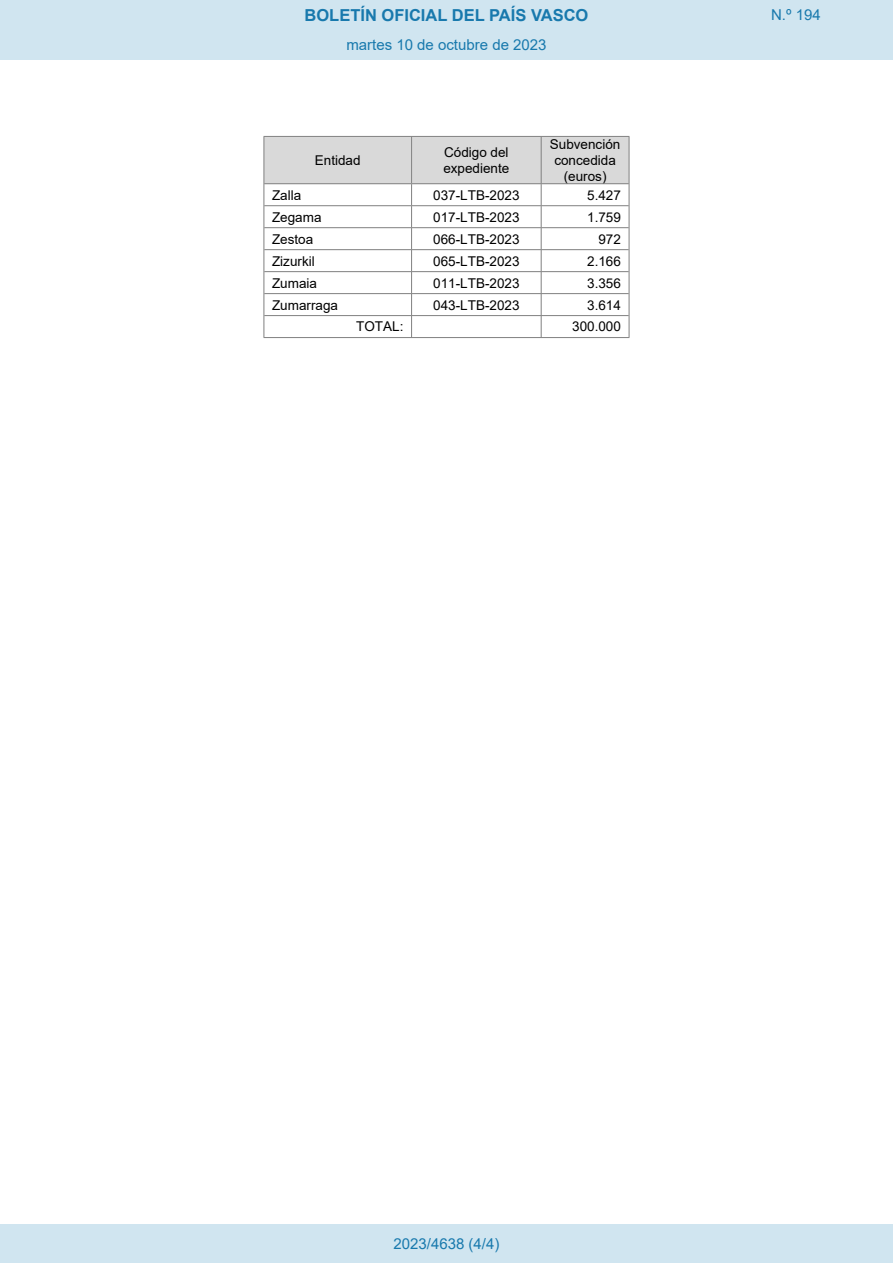
<style>
.page{position:relative;width:893px;height:1263px;background:#fff}
.page>*{position:absolute;margin:0;border:0;box-sizing:border-box;transform-origin:0 0}
.t1{font:700 16.5px "Arial";color:#1879ad}
.Paginacion_Centro{font:15px "Arial";color:#1879ad}
.t2{font:13.5px/15.5px "Arial";color:#000}
</style>
<div class="page">
<div style="left:264px;top:137px;width:147px;height:46px;background:#d9d9d9"></div>
<div style="left:412px;top:137px;width:129px;height:46px;background:#d9d9d9"></div>
<div style="left:542px;top:137px;width:87px;height:46px;background:#d9d9d9"></div>
<hr style="left:264px;top:137px;width:1px;height:200px;background:#808080">
<hr style="left:411px;top:137px;width:1px;height:46px;background:#808080">
<svg style="left:411px;top:184px;width:1px;height:153px"></svg>
<hr style="left:541px;top:137px;width:1px;height:46px;background:#808080">
<svg style="left:541px;top:184px;width:1px;height:153px"></svg>
<hr style="left:629px;top:137px;width:1px;height:200px;background:#808080">
<hr style="left:264px;top:136px;width:365px;height:1px;background:#808080">
<hr style="left:264px;top:183px;width:365px;height:1px;background:#808080">
<hr style="left:264px;top:205px;width:365px;height:1px;background:#808080">
<hr style="left:264px;top:227px;width:365px;height:1px;background:#808080">
<hr style="left:264px;top:249px;width:365px;height:1px;background:#808080">
<hr style="left:264px;top:271px;width:365px;height:1px;background:#808080">
<hr style="left:264px;top:293px;width:365px;height:1px;background:#808080">
<hr style="left:264px;top:315px;width:365px;height:1px;background:#808080">
<hr style="left:264px;top:337px;width:365px;height:1px;background:#808080">
<div style="left:0;top:0;width:893px;height:60px;background:#d0e5f0"></div>
<div style="left:0;top:1225px;width:893px;height:38px;background:#d0e5f0"></div>
<p class="t1" style="left:305px;top:3px;width:285px">BOLETÍN OFICIAL DEL PAÍS VASCO</p>
<p class="Paginacion_Centro" style="left:771px;top:5px;width:51px">N.º 194</p>
<p class="Paginacion_Centro" style="left:346px;top:35px;width:202px">martes 10 de octubre de 2023</p>
<p class="t2" style="left:315px;top:152px;width:47px">Entidad</p>
<p class="t2" style="left:443px;top:145px;width:68px">Código del expediente</p>
<p class="t2" style="left:550px;top:137px;width:72px;text-align:center">Subvención concedida (euros)</p>
<p class="t2" style="left:272px;top:187px;width:31px">Zalla</p>
<p class="t2" style="left:433px;top:187px;width:88px">037-LTB-2023</p>
<p class="t2" style="left:587px;top:187px;width:35px">5.427</p>
<p class="t2" style="left:272px;top:209px;width:51px">Zegama</p>
<p class="t2" style="left:433px;top:209px;width:88px">017-LTB-2023</p>
<p class="t2" style="left:587px;top:209px;width:35px">1.759</p>
<p class="t2" style="left:272px;top:231px;width:43px">Zestoa</p>
<p class="t2" style="left:433px;top:231px;width:88px">066-LTB-2023</p>
<p class="t2" style="left:598px;top:231px;width:24px">972</p>
<p class="t2" style="left:272px;top:253px;width:44px">Zizurkil</p>
<p class="t2" style="left:433px;top:253px;width:88px">065-LTB-2023</p>
<p class="t2" style="left:587px;top:253px;width:35px">2.166</p>
<p class="t2" style="left:272px;top:275px;width:47px">Zumaia</p>
<p class="t2" style="left:433px;top:275px;width:88px">011-LTB-2023</p>
<p class="t2" style="left:587px;top:275px;width:35px">3.356</p>
<p class="t2" style="left:272px;top:297px;width:68px">Zumarraga</p>
<p class="t2" style="left:433px;top:297px;width:88px">043-LTB-2023</p>
<p class="t2" style="left:587px;top:297px;width:35px">3.614</p>
<p class="t2" style="left:356px;top:319px;width:49px">TOTAL:</p>
<p class="t2" style="left:572px;top:319px;width:50px">300.000</p>
<p class="Paginacion_Centro" style="left:393px;top:1234px;width:107px">2023/4638 (4/4)</p>
</div>
